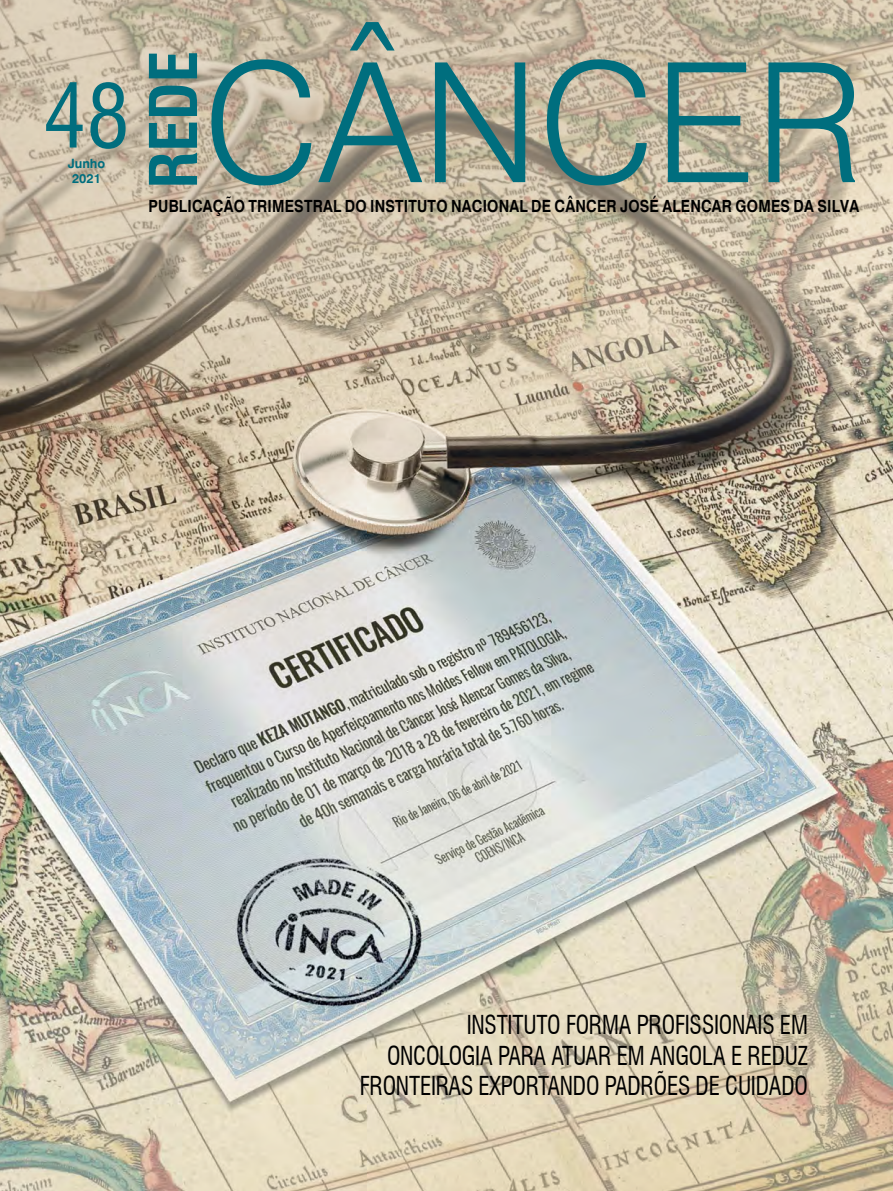
<style>
.page{position:relative;width:893px;height:1191px;background:#fff}
.page>*{position:absolute;margin:0;border:0;box-sizing:border-box;transform-origin:0 0}
.t1{font:condensed 86.4px "Swiss 721 BT";color:#006e7e}
.t2{font:condensed 25.5px/30.6px "Swiss 721 BT";letter-spacing:-.01em;color:#000;text-align:right;scale:.9 1}
.t3{font:700 16.8px "Swiss 721 BT";letter-spacing:.015em;color:#000;scale:.85 1}
.t4{font:700 12.75px/15.3px "Swiss 721 BT";color:#006e7e;text-align:center}
</style>
<div class="page">
<svg style="left:0;top:0;width:893px;height:378px;background:#c0b39d"></svg>
<img style="left:0;top:378px;width:893px;height:813px">
<svg style="left:211px;top:22px;width:644px;height:163px;background:#9aa596"></svg>
<svg style="left:149px;top:53px;width:48px;height:132px;background:#538b8a"></svg>
<h1 class="t1" style="left:43px;top:64px;width:88px">48</h1>
<p class="t4" style="left:68px;top:155px;width:39px">Junho<br>2021</p>
<p class="t3" style="left:148px;top:196px;width:837px">PUBLICAÇÃO TRIMESTRAL DO INSTITUTO NACIONAL DE CÂNCER JOSÉ ALENCAR GOMES DA SILVA</p>
<p class="t2" style="left:360px;top:1009px;width:499px">INSTITUTO FORMA PROFISSIONAIS EM<br>ONCOLOGIA PARA ATUAR EM ANGOLA E REDUZ<br>FRONTEIRAS EXPORTANDO PADRÕES DE CUIDADO</p>
</div>
